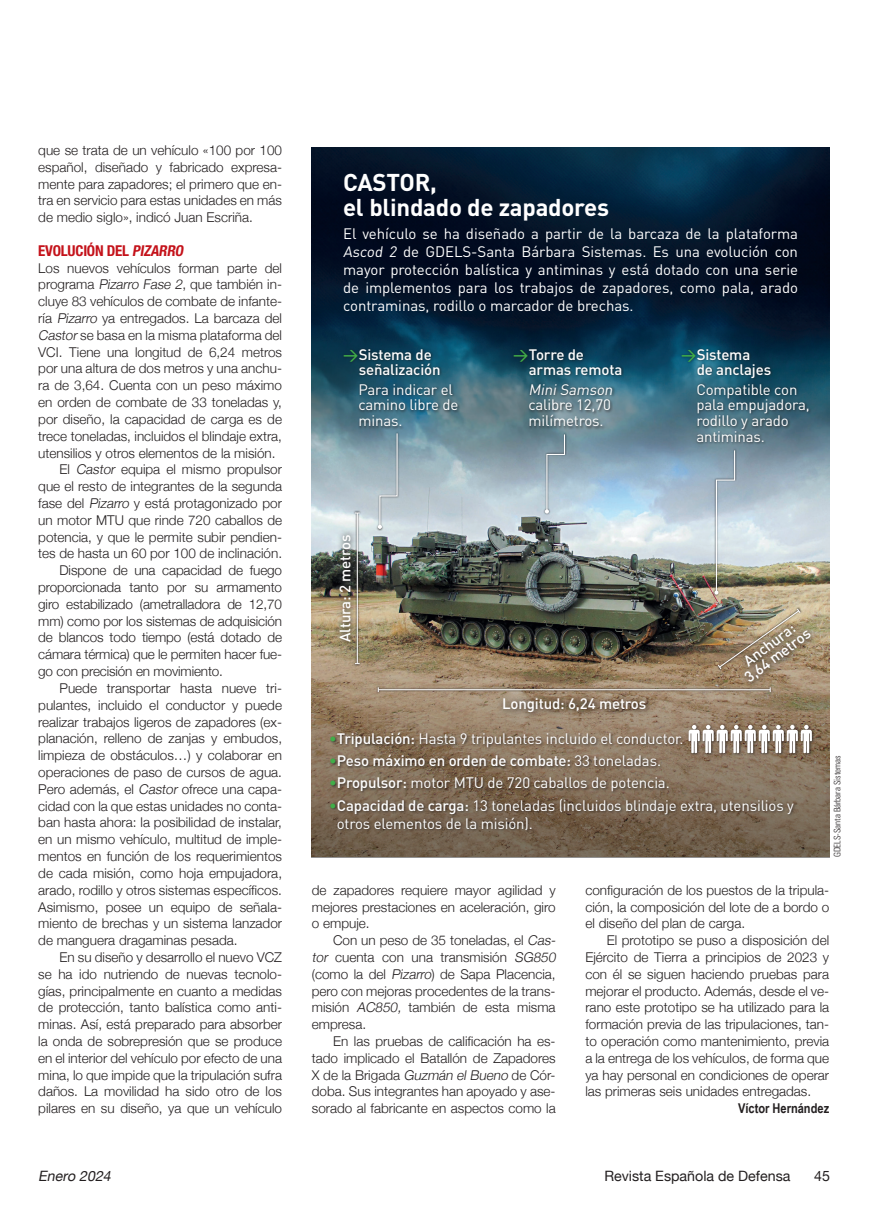
<style>
.page{position:relative;width:893px;height:1217px;background:#fff}
.page>*{position:absolute;margin:0;border:0;box-sizing:border-box;transform-origin:0 0}
.Capitular_apoyo{font:700 24px/25.5px "DIN";letter-spacing:-.01em;color:#fff}
.textoinfo{font:15px/15.8px "DIN";letter-spacing:-.01em;color:#fff}
.textoinfo-2{font:500 15px/15px "DIN";letter-spacing:-.01em;color:#fff}
.Coro-Ladillo{font:700 condensed 15px "Helvetica Neue";letter-spacing:-.015em;color:#c4121a}
.t1{font:14.25px "Helvetica Neue";color:#231f20}
.t2{font:italic 14.25px "Helvetica Neue";color:#231f20}
.Coro-Texto{font:300 13.5px/16.8px "Helvetica Neue";color:#231f20;text-align:justify}
.Firma{font:700 13.5px "Arial Narrow";color:#231f20}
.Crédito_foto{font:300 condensed 9px "Univers";letter-spacing:-.005em;color:#231f20}
.s1{font-style:italic}
.s2{color:#40ae49}
.s3{font-weight:500;color:#40ae49}
.s4{font-weight:500}
.s5{font-weight:400}
</style>
<div class="page">
<img style="left:312px;top:147px;width:517px;height:495px">
<svg style="left:312px;top:642px;width:517px;height:215px;background:#88745c"></svg>
<svg style="left:376px;top:685px;width:397px;height:8px;background:#9b8670"></svg>
<hr style="left:378px;top:689px;width:392px;height:1px;background:#fff">
<svg style="left:353px;top:510px;width:9px;height:156px"></svg>
<hr style="left:357px;top:513px;width:1px;height:150px;background:#fff">
<svg style="left:716px;top:606px;width:86px;height:64px"></svg>
<img style="left:717px;top:607px;width:84px;height:63px">
<svg style="left:497px;top:692px;width:156px;height:28px;background:#8e7a64"></svg>
<svg style="left:334px;top:529px;width:24px;height:120px;background:#817d6e"></svg>
<svg style="left:739px;top:621px;width:79px;height:68px;background:#9c886c"></svg>
<div style="left:342px;top:348px;width:119px;height:81px;background:#231f20;opacity:.75"></div>
<div style="left:512px;top:348px;width:112px;height:81px;background:#231f20;opacity:.75"></div>
<div style="left:680px;top:348px;width:131px;height:97px;background:#231f20;opacity:.75"></div>
<div style="left:543px;top:432px;width:24px;height:83px;background:#231f20;opacity:.75"></div>
<svg style="left:545px;top:433px;width:20px;height:80px;background:#9cb1bd"></svg>
<div style="left:376px;top:431px;width:23px;height:99px;background:#231f20;opacity:.75"></div>
<svg style="left:378px;top:432px;width:20px;height:97px;background:#a7b9c1"></svg>
<div style="left:712px;top:448px;width:25px;height:148px;background:#231f20;opacity:.75"></div>
<svg style="left:714px;top:449px;width:22px;height:145px;background:#aebabd"></svg>
<div style="left:330px;top:730px;width:467px;height:103px;background:#231f20;opacity:.75"></div>
<div style="left:687px;top:723px;width:128px;height:33px;background:#231f20;opacity:.75"></div>
<svg style="left:689px;top:724px;width:123px;height:29px"></svg>
<p class="Coro-Texto" style="left:38px;top:141px;width:245px">que se trata de un vehículo «100 por 100 español, diseñado y fabricado expresa&shy;mente para zapadores; el primero que en&shy;tra en servicio para estas unidades en más de medio siglo», indicó Juan Escriña.</p>
<p class="Coro-Ladillo" style="left:38px;top:241px;width:149px">EVOLUCIÓN DEL <span class="s1">PIZARRO</span></p>
<p class="Coro-Texto" style="left:38px;top:258px;width:245px">Los nuevos vehículos forman parte del programa <span class="s1">Pizarro Fase 2</span>, que también in&shy;cluye 83 vehículos de combate de infante&shy;ría <span class="s1">Pizarro</span> ya entregados. La barcaza del <span class="s1">Castor</span>se basa en la misma plataforma del VCI. Tiene una longitud de 6,24 metros por una altura de dos metros y una anchu&shy;ra de 3,64. Cuenta con un peso máximo en orden de combate de 33 toneladas y, por diseño, la capacidad de carga es de trece toneladas, incluidos el blindaje extra, utensilios y otros elementos de la misión.</p>
<p class="Coro-Texto" style="left:38px;top:460px;width:245px;text-indent:21px">El <span class="s1">Castor</span> equipa el mismo propulsor que el resto de integrantes de la segunda fase del <span class="s1">Pizarro</span> y está protagonizado por un motor MTU que rinde 720 caballos de potencia, y que le permite subir pendien&shy;tes de hasta un 60 por 100 de inclinación.</p>
<p class="Coro-Texto" style="left:38px;top:561px;width:245px;text-indent:21px">Dispone de una capacidad de fuego proporcionada tanto por su armamento giro estabilizado (ametralladora de 12,70 mm) como por los sistemas de adquisición de blancos todo tiempo (está dotado de cámara térmica) que le permiten hacer fue&shy;go con precisión en movimiento.</p>
<p class="Coro-Texto" style="left:38px;top:678px;width:245px;text-indent:21px">Puede transportar hasta nueve tri&shy;pulantes, incluido el conductor y puede realizar trabajos ligeros de zapadores (ex&shy;planación, relleno de zanjas y embudos, limpieza de obstáculos…) y colaborar en operaciones de paso de cursos de agua.<br>Pero además, el <span class="s1">Castor</span> ofrece una capa&shy;cidad con la que estas unidades no conta&shy;ban hasta ahora: la posibilidad de instalar, en un mismo vehículo, multitud de imple&shy;mentos en función de los requerimientos de cada misión, como hoja empujadora, arado, rodillo y otros sistemas específicos.<br>Asimismo, posee un equipo de señala&shy;miento de brechas y un sistema lanzador de manguera dragaminas pesada.</p>
<p class="Coro-Texto" style="left:38px;top:947px;width:245px;text-indent:21px">En su diseño y desarrollo el nuevo VCZ se ha ido nutriendo de nuevas tecnolo&shy;gías, principalmente en cuanto a medidas de protección, tanto balística como anti&shy;minas. Así, está preparado para absorber la onda de sobrepresión que se produce en el interior del vehículo por efecto de una mina, lo que impide que la tripulación sufra daños. La movilidad ha sido otro de los pilares en su diseño, ya que un vehículo</p>
<p class="Capitular_apoyo" style="left:343px;top:168px;width:268px">CASTOR,<br>el blindado de zapadores</p>
<p class="textoinfo" style="left:343px;top:224px;width:457px;line-height:18px;text-align:justify">El vehículo se ha diseñado a partir de la barcaza de la plataforma Ascod 2 de GDELS-Santa Bárbara Sistemas. Es una evolución con mayor protección balística y antiminas y está dotado con una serie de implementos para los trabajos de zapadores, como pala, arado contraminas, rodillo o marcador de brechas.</p>
<p class="textoinfo-2" style="left:359px;top:346px;width:83px;text-indent:-16px"><span class="s2">&gt;</span>Sistema de señalización</p>
<p class="textoinfo" style="left:358px;top:381px;width:102px">Para indicar el camino libre de minas.</p>
<p class="textoinfo-2" style="left:529px;top:346px;width:95px;text-indent:-16px"><span class="s2">&gt;</span>Torre de armas remota</p>
<p class="textoinfo" style="left:528px;top:381px;width:89px"><span class="s1">MiniSamson </span>calibre 12,70 milímetros.</p>
<p class="textoinfo-2" style="left:697px;top:346px;width:76px;text-indent:-16px"><span class="s2">&gt;</span>Sistema<br>de anclajes</p>
<p class="textoinfo" style="left:696px;top:381px;width:115px">Compatible con pala empujadora, rodillo y arado antiminas.</p>
<p class="textoinfo-2" style="left:337px;top:642px;width:109px;rotate:-90deg">Altura: 2 metros</p>
<p class="textoinfo-2" style="left:502px;top:695px;width:146px">Longitud: 6,24 metros</p>
<p class="textoinfo-2" style="left:734px;top:662px;width:80px;line-height:13.5px;text-align:center;rotate:-37deg">Anchura:<br>3,64 metros</p>
<p class="textoinfo" style="left:329px;top:730px;width:356px"><span class="s3">•</span><span class="s4">Tripulación:</span> Hasta 9 tripulantes incluido el conductor.</p>
<p class="textoinfo-2" style="left:329px;top:752px;width:333px"><span class="s2">•</span>Peso máximo en orden de combate: <span class="s5">33 toneladas.</span></p>
<p class="textoinfo" style="left:329px;top:774px;width:342px"><span class="s3">•</span><span class="s4">Propulsor:</span> motor MTU de 720 caballos de potencia.</p>
<p class="textoinfo" style="left:337px;top:795px;width:459px;line-height:18px;text-indent:-8px"><span class="s3">•</span><span class="s4">Capacidad de carga:</span> 13 toneladas (incluidos blindaje extra, utensilios y otros elementos de la misión).</p>
<p class="Crédito_foto" style="left:832px;top:857px;width:103px;rotate:-90deg">GDELS-Santa Bárbara Sistemas</p>
<p class="Coro-Texto" style="left:312px;top:880px;width:245px">de zapadores requiere mayor agilidad y mejores prestaciones en aceleración, giro o empuje.</p>
<p class="Coro-Texto" style="left:312px;top:930px;width:248px;text-align:left;text-indent:21px">Con un peso de 35 toneladas, el <span class="s1">Cas&shy;tor</span> cuenta con una transmisión <span class="s1">SG850 </span>(como la del <span class="s1">Pizarro</span>) de Sapa Placencia, pero con mejoras procedentes de la trans&shy;misión <span class="s1">AC850,</span> también de esta misma empresa.</p>
<p class="Coro-Texto" style="left:312px;top:1031px;width:245px;text-indent:21px">En las pruebas de calificación ha es&shy;tado implicado el Batallón de Zapadores X de la Brigada <span class="s1">Guzmán elBueno</span> de Cór&shy;doba. Sus integrantes han apoyado y ase&shy;sorado al fabricante en aspectos como la</p>
<p class="Coro-Texto" style="left:585px;top:880px;width:245px">configuración de los puestos de la tripula&shy;ción, la composición del lote de a bordo o el diseño del plan de carga.</p>
<p class="Coro-Texto" style="left:585px;top:930px;width:245px;text-indent:21px">El prototipo se puso a disposición del Ejército de Tierra a principios de 2023 y con él se siguen haciendo pruebas para mejorar el producto. Además, desde el ve&shy;rano este prototipo se ha utilizado para la formación previa de las tripulaciones, tan&shy;to operación como mantenimiento, previa a la entrega de los vehículos, de forma que ya hay personal en condiciones de operar las primeras seis unidades entregadas.</p>
<p class="Firma" style="left:738px;top:1097px;width:93px">Víctor Hernández</p>
<p class="t2" style="left:38px;top:1165px;width:78px">Enero 2024</p>
<p class="t1" style="left:604px;top:1165px;width:188px">Revista Española de Defensa</p>
<p class="t1" style="left:814px;top:1165px;width:17px">45</p>
</div>
